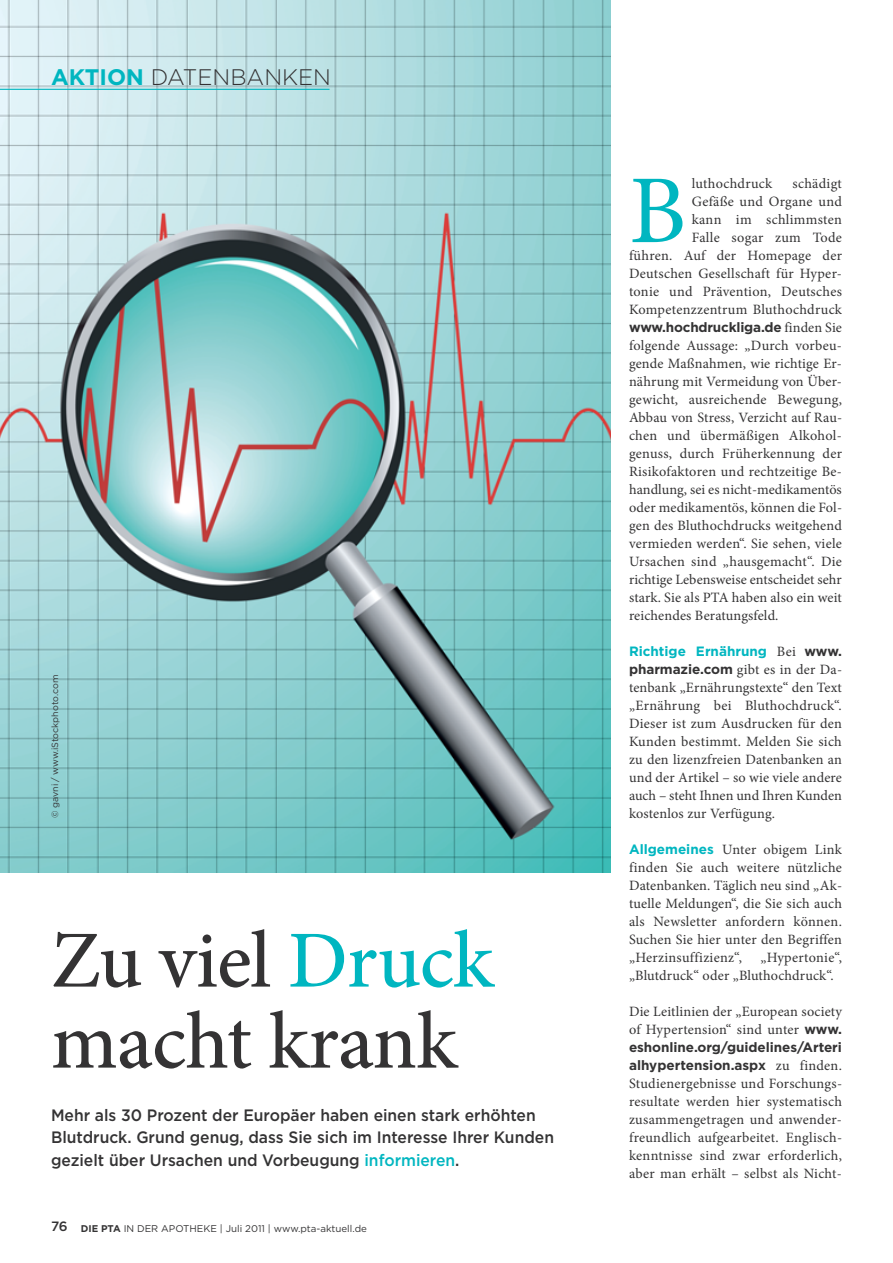
<style>
.page{position:relative;width:893px;height:1263px;background:#fff}
.page>*{position:absolute;margin:0;border:0;box-sizing:border-box;transform-origin:0 0}
.t1{font:97.35px "Minion Pro";color:#00b6c0}
.t2{font:500 81px/81px "Minion Pro";letter-spacing:-.01em;color:#343334}
.t3{font:300 22.5px "Gotham";color:#343334}
.t4{font:500 16.5px/22.5px "Gotham";color:#343334;scale:.95 1}
.t5{font:14.25px/18px "Minion Pro";letter-spacing:.015em;color:#343334;text-align:justify}
.t6{font:700 13.5px/18px "Gotham";letter-spacing:-.005em;color:#343334}
.t7{font:700 13.5px "Gotham";color:#00b6c0}
.t8{font:9.75px "Gotham";color:#343334}
.t9{font:9px "Gotham";color:#343334}
.s1{font-weight:700;color:#00b6c0}
.s2{color:#00b6c0}
.s3{font-weight:500;font-size:13.5px}
.s4{font-weight:700}
.s5{font-family:"Minion Pro";font-weight:400;font-size:14.25px}
.s6{font-family:"Minion Pro";font-weight:400;font-size:14.25px;color:#343334}
.s7{color:#343334}
.s8{font-family:"Gotham";font-weight:700;font-size:13.5px}
.s9{font-family:"Gotham";font-weight:700;font-size:13.5px;color:#00b6c0}
</style>
<div class="page">
<img style="left:0;top:0;width:611px;height:872px">
<hr style="left:0;top:89px;width:330px;height:1px;background:#00b6c0">
<h3 class="t3" style="left:51px;top:68px;width:281px"><span class="s1">AKTION</span> DATENBANKEN</h3>
<p class="t9" style="left:52px;top:818px;width:145px;rotate:-90deg">© gavni / www.iStockphoto.com</p>
<h2 class="t2" style="left:51px;top:918px;width:444px">Zu viel <span class="s2">Druck </span>macht krank</h2>
<p class="t4" style="left:51px;top:1105px;width:531px">Mehr als 30 Prozent der Europäer haben einen stark erhöhten<br>Blutdruck. Grund genug, dass Sie sich im Interesse Ihrer Kunden gezielt über Ursachen und Vorbeugung <span class="s2">informieren</span>.</p>
<p class="t8" style="left:51px;top:1225px;width:317px"><span class="s3">76</span> <span class="s4">DIE PTA</span> IN DER APOTHEKE | Juli 2011 | www.pta-aktuell.de</p>
<p class="t5" style="left:629px;top:176px;width:214px;text-align:right">schädigt<br>Gefäße und Organe und<br>kann im schlimmsten<br>Falle sogar zum Tode<br>führen. Auf der Homepage der<br>Deutschen Gesellschaft für Hyper&shy;tonie und Prävention, Deutsches<br>Kompetenzzentrum Bluthochdruck</p>
<p class="t6" style="left:629px;top:319px;width:214px">www.hochdruckliga.de <span class="s5">finden Sie</span></p>
<p class="t5" style="left:629px;top:338px;width:215px">folgende Aussage: „Durch vorbeu&shy;gende Maßnahmen, wie richtige Er&shy;nährung mit Vermeidung von Über&shy;gewicht, ausreichende Bewegung, Abbau von Stress, Verzicht auf Rau&shy;chen und übermäßigen Alkohol&shy;genuss, durch Früherkennung der Risikofaktoren und rechtzeitige Be&shy;handlung, sei es nicht-medikamentös oder medikamentös, können die Fol&shy;gen des Bluthochdrucks weitgehend vermieden werden“. Sie sehen, viele Ursachen sind „hausgemacht“. Die richtige Lebensweise entscheidet sehr stark. Sie als PTA haben also ein weit reichendes Beratungsfeld.</p>
<p class="t7" style="left:629px;top:646px;width:214px">Richtige Ernährung <span class="s6">Bei</span> <span class="s7">www.</span></p>
<p class="t5" style="left:629px;top:662px;width:215px"><span class="s8">pharmazie.com</span> gibt es in der Da&shy;tenbank „Ernährungstexte“ den Text „Ernährung bei Bluthochdruck“.<br>Dieser ist zum Ausdrucken für den Kunden bestimmt. Melden Sie sich zu den lizenzfreien Datenbanken an und der Artikel – so wie viele andere auch – steht Ihnen und Ihren Kunden kostenlos zur Verfügung.</p>
<p class="t5" style="left:629px;top:842px;width:215px"><span class="s9">Allgemeines</span> Unter obigem Link finden Sie auch weitere nützliche Datenbanken. Täglich neu sind „Ak&shy;tuelle Meldungen“, die Sie sich auch als Newsletter anfordern können.<br>Suchen Sie hier unter den Begriffen „Herzinsuffizienz“,</p>
<h1 class="t1" style="left:629px;top:173px;width:59px">B</h1>
<p class="t5" style="left:692px;top:176px;width:82px">luthochdruck</p>
<p class="t5" style="left:629px;top:950px;width:214px;text-indent:131px">„Hypertonie“, „Blutdruck“ oder „Bluthochdruck“.</p>
<p class="t5" style="left:629px;top:1004px;width:214px">Die Leitlinien der „European society of Hypertension“ sind unter <span class="s8">www.</span></p>
<p class="t6" style="left:629px;top:1039px;width:214px">eshonline.org/guidelines/Arteri alhypertension.aspx <span class="s5">zu finden.</span></p>
<p class="t5" style="left:629px;top:1076px;width:215px">Studienergebnisse und Forschungs&shy;resultate werden hier systematisch zusammengetragen und anwender&shy;freundlich aufgearbeitet. Englisch&shy;kenntnisse sind zwar erforderlich, aber man erhält – selbst als Nicht-</p>
</div>
